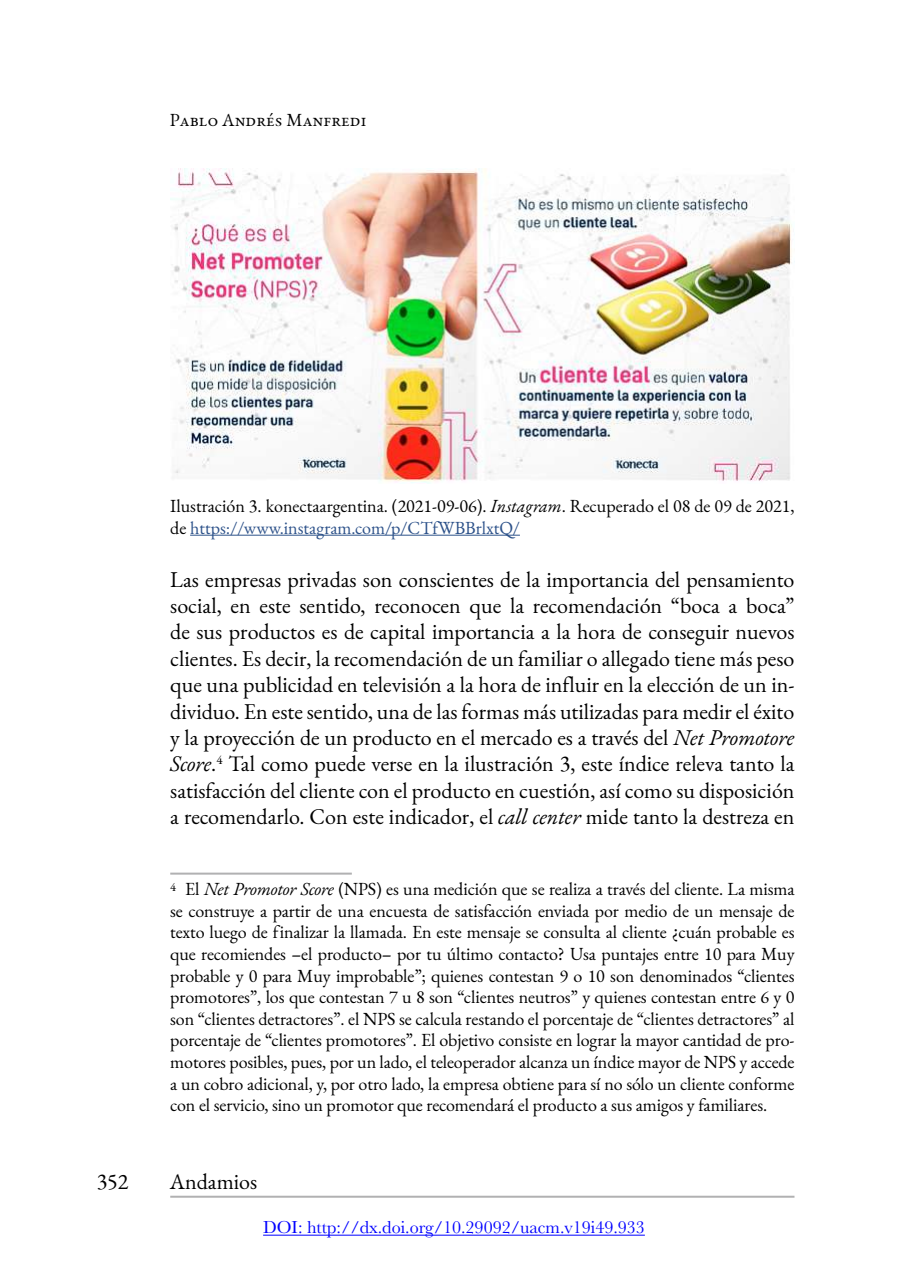
<style>
.page{position:relative;width:908px;height:1287px;background:#fff}
.page>*{position:absolute;margin:0;border:0;box-sizing:border-box;transform-origin:0 0}
.t1{font:22px/26.4px "EB Garamond";color:#000;text-align:justify}
.t2{font:18px/21.6px "EB Garamond";color:#000}
.t3{font:18px "Baskerville";color:#00f}
.s1{font-style:italic}
.s2{color:#2d528a}
</style>
<div class="page">
<hr style="left:170px;top:1196px;width:624px;height:2px;background:#b1b1b2">
<hr style="left:190px;top:535px;width:329px;height:1px;background:#2d528a">
<img style="left:170px;top:168px;width:622px;height:315px">
<hr style="left:170px;top:873px;width:181px;height:2px;background:#b1b1b2">
<hr style="left:263px;top:1235px;width:381px;height:1px;background:#00f">
<p class="t2" style="left:170px;top:109px;width:198px">Pablo Andrés Manfredi</p>
<p class="t2" style="left:170px;top:495px;width:625px">Ilustración 3. konectaargentina. (2021-09-06). <span class="s1">Instagram</span>. Recuperado el 08 de 09 de 2021, de <span class="s2">https://www.instagram.com/p/CTfWBBrlxtQ/</span></p>
<p class="t1" style="left:170px;top:566px;width:625px">Las empresas privadas son conscientes de la importancia del pensamiento social, en este sentido, reconocen que la recomendación “boca a boca” de sus productos es de capital importancia a la hora de conseguir nuevos clientes. Es decir, la recomendación de un familiar o allegado tiene más peso que una publicidad en televisión a la hora de influir en la elección de un in&shy;dividuo. En este sentido, una de las formas más utilizadas para medir el éxito y la proyección de un producto en el mercado es a través del <span class="s1">Net Promotore Score</span>.<sup>4</sup> Tal como puede verse en la ilustración 3, este índice releva tanto la satisfacción del cliente con el producto en cuestión, así como su disposición a recomendarlo. Con este indicador, el <span class="s1">call center</span> mide tanto la destreza en</p>
<p class="t2" style="left:170px;top:878px;width:625px;text-align:justify"><sup>4</sup> El <span class="s1">Net Promotor Score</span> (NPS) es una medición que se realiza a través del cliente. La misma se construye a partir de una encuesta de satisfacción enviada por medio de un mensaje de texto luego de finalizar la llamada. En este mensaje se consulta al cliente ¿cuán probable es que recomiendes –el producto– por tu último contacto? Usa puntajes entre 10 para Muy probable y 0 para Muy improbable”; quienes contestan 9 o 10 son denominados “clientes promotores”, los que contestan 7 u 8 son “clientes neutros” y quienes contestan entre 6 y 0 son “clientes detractores”. el NPS se calcula restando el porcentaje de “clientes detractores” al porcentaje de “clientes promotores”. El objetivo consiste en lograr la mayor cantidad de pro&shy;motores posibles, pues, por un lado, el teleoperador alcanza un índice mayor de NPS y accede a un cobro adicional, y, por otro lado, la empresa obtiene para sí no sólo un cliente conforme con el servicio, sino un promotor que recomendará el producto a sus amigos y familiares.</p>
<p class="t1" style="left:97px;top:1169px;width:33px">352</p>
<p class="t1" style="left:170px;top:1169px;width:89px">Andamios</p>
<p class="t3" style="left:263px;top:1216px;width:383px">DOI: http://dx.doi.org/10.29092/uacm.v19i49.933</p>
</div>
